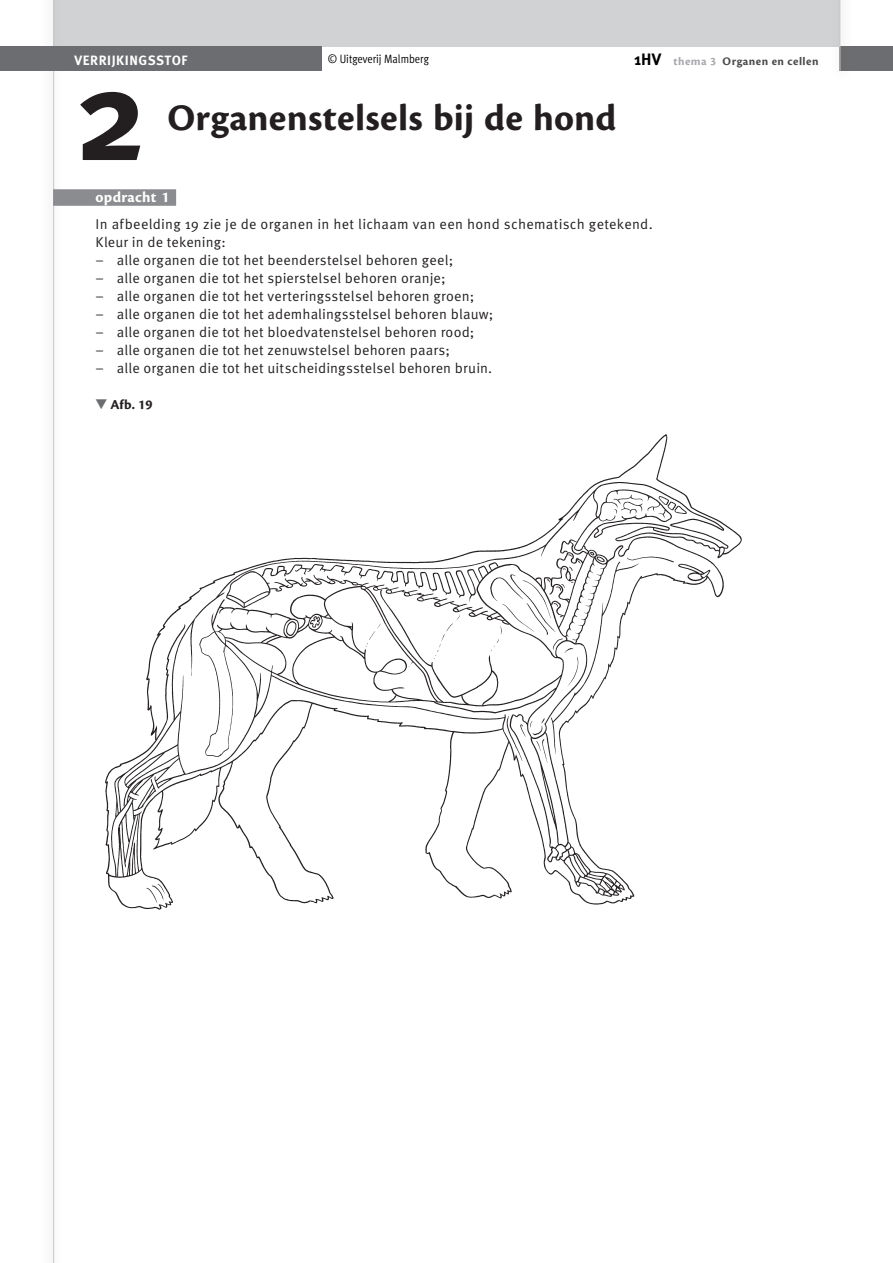
<style>
.page{position:relative;width:893px;height:1263px;background:#fff}
.page>*{position:absolute;margin:0;border:0;box-sizing:border-box;transform-origin:0 0}
.t1{font:700 129px "Meta OT";color:#231f20}
.t2{font:700 39px "Cronos Pro";letter-spacing:.005em;color:#231f20}
.t3{font:700 16.5px "Meta OT";color:#000}
.t4{font:700 15.75px "Cronos Pro";letter-spacing:.015em;color:#fff}
.t5{font:14.25px/18px "Meta OT";letter-spacing:.01em;color:#231f20}
.t6{font:700 14.25px "Cronos Pro";color:#231f20}
.t7{font:700 13.5px "Meta OT";letter-spacing:.04em;color:#fff}
.t8{font:700 12px "Cronos Pro";letter-spacing:.04em;color:#4b4c4d}
.t9{font:12px "Meta Cond OT";color:#000}
.s1{color:#a8a9ad}
.s2{color:#6c6d70}
</style>
<div class="page">
<div style="left:840px;top:47px;width:53px;height:24px;background:#6c6d70"></div>
<div style="left:53px;top:0;width:787px;height:47px;background:#d1d2d4"></div>
<img style="left:42px;top:46px;width:13px;height:1217px">
<hr style="left:53px;top:0;width:1px;height:1263px;background:#c7c8ca">
<div style="left:0;top:47px;width:321px;height:24px;background:#6c6d70"></div>
<img style="left:840px;top:0;width:12px;height:47px">
<img style="left:840px;top:47px;width:1px;height:24px">
<hr style="left:839px;top:0;width:1px;height:71px;background:#c7c8ca">
<div style="left:53px;top:189px;width:123px;height:17px;background:#8a8c8f"></div>
<img style="left:105px;top:434px;width:637px;height:476px">
<p class="t9" style="left:328px;top:51px;width:102px">© Uitgeverij Malmberg</p>
<p class="t3" style="left:634px;top:49px;width:29px">1HV</p>
<p class="t7" style="left:74px;top:51px;width:115px">VERRIJKINGSSTOF</p>
<p class="t8" style="left:673px;top:54px;width:147px"><span class="s1">thema 3</span> Organen en cellen</p>
<h1 class="t1" style="left:74px;top:34px;width:75px">2</h1>
<h2 class="t2" style="left:167px;top:95px;width:451px">Organenstelsels bij de hond</h2>
<p class="t4" style="left:96px;top:188px;width:75px">opdracht 1</p>
<p class="t5" style="left:96px;top:215px;width:559px">In afbeelding 19 zie je de organen in het lichaam van een hond schematisch getekend.<br>Kleur in de tekening:</p>
<p class="t5" style="left:96px;top:251px;width:359px">– alle organen die tot het beenderstelsel behoren geel;</p>
<p class="t5" style="left:96px;top:269px;width:351px">– alle organen die tot het spierstelsel behoren oranje;</p>
<p class="t5" style="left:96px;top:287px;width:380px">– alle organen die tot het verteringsstelsel behoren groen;</p>
<p class="t5" style="left:96px;top:305px;width:399px">– alle organen die tot het ademhalingsstelsel behoren blauw;</p>
<p class="t5" style="left:96px;top:323px;width:380px">– alle organen die tot het bloedvatenstelsel behoren rood;</p>
<p class="t5" style="left:96px;top:341px;width:356px">– alle organen die tot het zenuwstelsel behoren paars;</p>
<p class="t5" style="left:96px;top:359px;width:398px">– alle organen die tot het uitscheidingsstelsel behoren bruin.</p>
<p class="t6" style="left:96px;top:396px;width:58px"><span class="s2">▼</span> Afb. 19</p>
</div>
